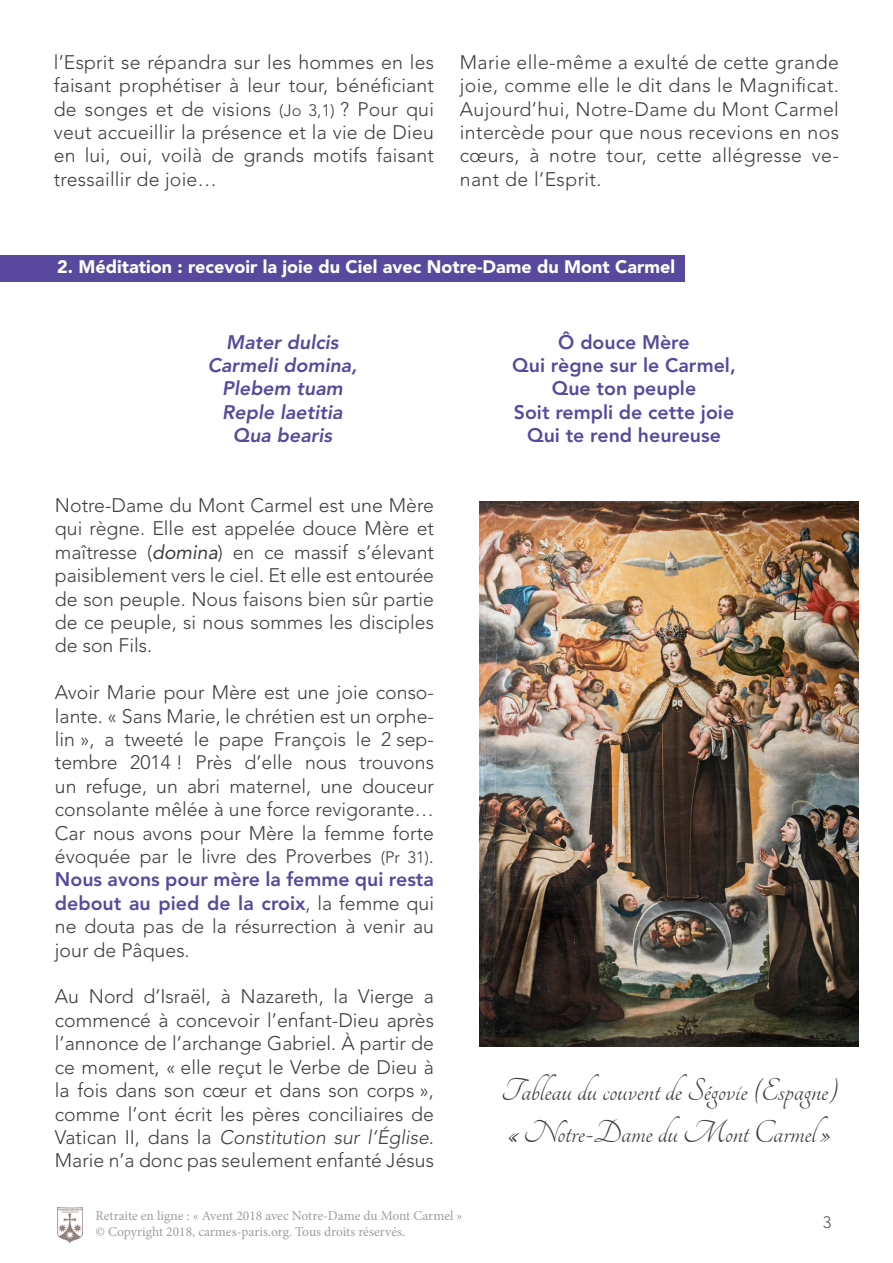
<style>
.page{position:relative;width:893px;height:1263px;background:#fff}
.page>*{position:absolute;margin:0;border:0;box-sizing:border-box;transform-origin:0 0}
.t1{font:34.5px "Tangerine";color:#3e3e3f}
.t2{font:300 19.5px/23.4px "Avenir LT Std";color:#3e3e3f;text-align:justify}
.t3{font:800 19.5px "Avenir LT Std";color:#58499e}
.t4{font:italic 800 19.5px "Avenir LT Std";color:#58499e}
.t5{font:900 18px "Avenir LT Std";color:#fff}
.t6{font:300 16.5px "Avenir LT Std";color:#231f20}
.t7{font:13.5px/16.2px "Minion Pro";letter-spacing:-.005em;color:#5c5c5f}
.s1{font-size:16.5px}
.s2{font-weight:400;font-style:italic}
.s3{font-weight:800;color:#58499e}
.s4{font-style:italic}
</style>
<div class="page">
<div style="left:0;top:255px;width:685px;height:26px;background:#58499e"></div>
<img style="left:58px;top:1208px;width:24px;height:35px">
<img style="left:480px;top:502px;width:379px;height:544px">
<p class="t2" style="left:54px;top:50px;width:382px">l’Esprit se répandra sur les hommes en les faisant prophétiser à leur tour, bénéficiant de songes et de visions <span class="s1">(Jo 3,1)</span> ? Pour qui veut accueillir la présence et la vie de Dieu en lui, oui, voilà de grands motifs faisant tressaillir de joie…</p>
<p class="t2" style="left:460px;top:50px;width:381px">Marie elle-même a exulté de cette grande joie, comme elle le dit dans le Magnificat.<br>Aujourd’hui, Notre-Dame du Mont Carmel intercède pour que nous recevions en nos cœurs, à notre tour, cette allégresse ve&shy;nant de l’Esprit.</p>
<p class="t5" style="left:57px;top:256px;width:619px">2. Méditation : recevoir la joie du Ciel avec Notre-Dame du Mont Carmel</p>
<p class="t4" style="left:226px;top:330px;width:114px">Mater dulcis</p>
<p class="t4" style="left:208px;top:354px;width:151px">Carmeli domina,</p>
<p class="t4" style="left:222px;top:377px;width:122px">Plebem tuam</p>
<p class="t4" style="left:222px;top:400px;width:122px">Reple laetitia</p>
<p class="t4" style="left:233px;top:424px;width:101px">Qua bearis</p>
<p class="t3" style="left:558px;top:330px;width:133px">Ô douce Mère</p>
<p class="t3" style="left:512px;top:354px;width:225px">Qui règne sur le Carmel,</p>
<p class="t3" style="left:552px;top:377px;width:146px">Que ton peuple</p>
<p class="t3" style="left:514px;top:400px;width:222px">Soit rempli de cette joie</p>
<p class="t3" style="left:527px;top:424px;width:195px">Qui te rend heureuse</p>
<p class="t2" style="left:55px;top:494px;width:381px">Notre-Dame du Mont Carmel est une Mère qui règne. Elle est appelée douce Mère et maîtresse (<span class="s2">domina</span>) en ce massif s’élevant paisiblement vers le ciel. Et elle est entourée de son peuple. Nous faisons bien sûr partie de ce peuple, si nous sommes les disciples de son Fils.</p>
<p class="t2" style="left:55px;top:681px;width:381px">Avoir Marie pour Mère est une joie conso&shy;lante. « Sans Marie, le chrétien est un orphe&shy;lin », a tweeté le pape François le 2 sep&shy;tembre 2014 ! Près d’elle nous trouvons un refuge, un abri maternel, une douceur consolante mêlée à une force revigorante… Car nous avons pour Mère la femme forte évoquée par le livre des Proverbes <span class="s1">(Pr 31)</span>.<br><span class="s3">Nous avons pour mère la femme qui resta debout au pied de la croix</span>, la femme qui ne douta pas de la résurrection à venir au jour de Pâques.</p>
<p class="t2" style="left:55px;top:985px;width:381px">Au Nord d’Israël, à Nazareth, la Vierge a commencé à concevoir l’enfant-Dieu après l’annonce de l’archange Gabriel. À partir de ce moment, « elle reçut le Verbe de Dieu à la fois dans son cœur et dans son corps », comme l’ont écrit les pères conciliaires de Vatican II, dans la <span class="s4">Constitution sur l’Église</span>.<br>Marie n’a donc pas seulement enfanté Jésus</p>
<p class="t7" style="left:95px;top:1207px;width:369px">Retraite en ligne : « Avent 2018 avec Notre-Dame du Mont Carmel » © Copyright 2018, carmes-paris.org. Tous droits réservés.</p>
<p class="t6" style="left:823px;top:1213px;width:10px">3</p>
<p class="t1" style="left:501px;top:1074px;width:338px">Tableau du couvent de Ségovie (Espagne)</p>
<p class="t1" style="left:508px;top:1115px;width:324px">« Notre-Dame du Mont Carmel »</p>
</div>
